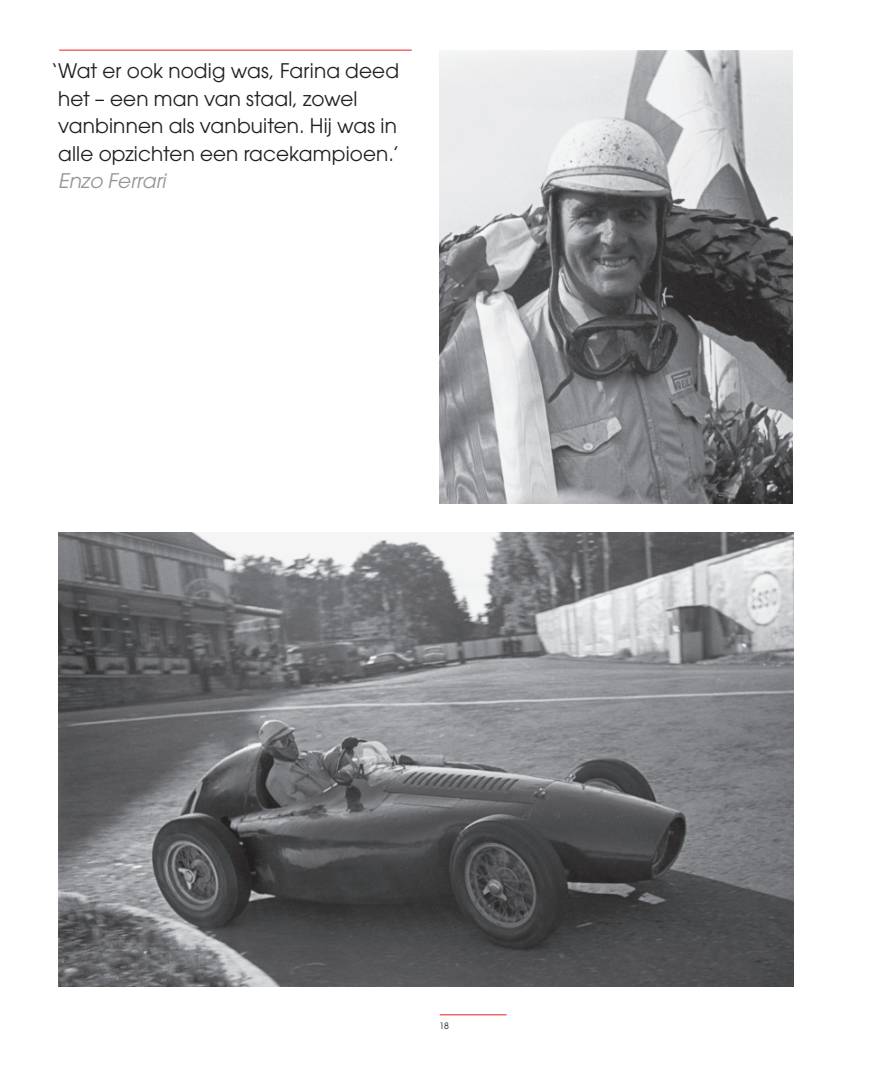
<style>
.page{position:relative;width:877px;height:1081px;background:#fff}
.page>*{position:absolute;margin:0;border:0;box-sizing:border-box;transform-origin:0 0}
.t1{font:20px/27.5px "Avant Garde";letter-spacing:.005em;color:#231f20}
.t2{font:italic 20px "Avant Garde";letter-spacing:-.005em;color:#939598}
.t3{font:8.75px "Avant Garde";color:#231f20}
</style>
<div class="page">
<img style="left:439px;top:50px;width:353px;height:453px">
<hr style="left:59px;top:50px;width:352px;height:1px;background:#ee1d23">
<img style="left:59px;top:532px;width:733px;height:453px">
<hr style="left:439px;top:1014px;width:67px;height:1px;background:#ee1d23">
<p class="t1" style="left:58px;top:57px;width:343px;text-indent:-7px">‘Wat er ook nodig was, Farina deed het – een man van staal, zowel vanbinnen als vanbuiten. Hij was in alle opzichten een racekampioen.’</p>
<p class="t2" style="left:58px;top:169px;width:109px">Enzo Ferrari</p>
<p class="t3" style="left:439px;top:1020px;width:11px">18</p>
</div>
